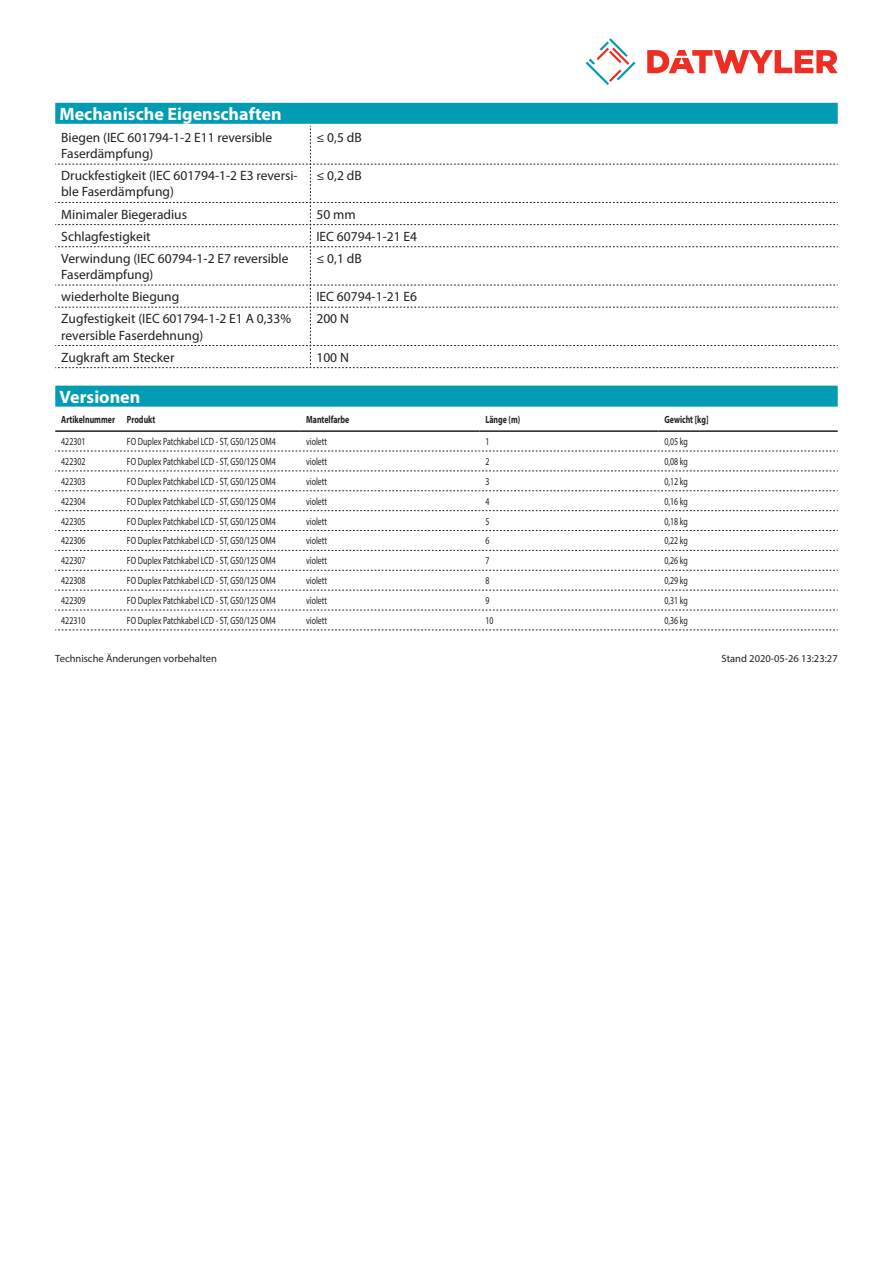
<style>
.page{position:relative;width:893px;height:1263px;background:#fff}
.page>*{position:absolute;margin:0;border:0;box-sizing:border-box;transform-origin:0 0}
.Standard_Head_Proper{font:700 18px "Myriad Pro";color:#fff}
.myriad_light_propert{font:13.5px/16.2px "Myriad Pro";color:#231f20}
.myriadlight{font:10.5px "Myriad Pro";color:#231f20;scale:.75 1}
.Footnote{font:10.5px "Myriad Pro";color:#231f20}
.myriadbold{font:700 10.5px "Myriad Pro";color:#231f20;scale:.75 1}
</style>
<div class="page">
<svg style="left:586px;top:38px;width:49px;height:47px"></svg>
<svg style="left:647px;top:50px;width:191px;height:23px"></svg>
<div style="left:55px;top:103px;width:783px;height:21px;background:#009cb3"></div>
<svg style="left:55px;top:126px;width:783px;height:242px"></svg>
<div style="left:55px;top:386px;width:783px;height:21px;background:#009cb3"></div>
<hr style="left:55px;top:430px;width:66px;height:2px;background:#231f20">
<hr style="left:121px;top:430px;width:179px;height:2px;background:#231f20">
<hr style="left:300px;top:430px;width:179px;height:2px;background:#231f20">
<hr style="left:479px;top:430px;width:179px;height:2px;background:#231f20">
<hr style="left:658px;top:430px;width:180px;height:2px;background:#231f20">
<svg style="left:55px;top:451px;width:783px;height:1px"></svg>
<svg style="left:55px;top:471px;width:783px;height:1px"></svg>
<svg style="left:55px;top:490px;width:783px;height:1px"></svg>
<svg style="left:55px;top:510px;width:783px;height:1px"></svg>
<svg style="left:55px;top:530px;width:783px;height:1px"></svg>
<svg style="left:55px;top:550px;width:783px;height:1px"></svg>
<svg style="left:55px;top:570px;width:783px;height:1px"></svg>
<svg style="left:55px;top:590px;width:783px;height:1px"></svg>
<svg style="left:55px;top:610px;width:783px;height:1px"></svg>
<svg style="left:55px;top:630px;width:783px;height:1px"></svg>
<p class="Standard_Head_Proper" style="left:60px;top:102px;width:224px">Mechanische Eigenschaften</p>
<p class="myriad_light_propert" style="left:61px;top:129px;width:212px">Biegen (IEC 601794-1-2 E11 reversible<br>Faserdämpfung)</p>
<p class="myriad_light_propert" style="left:316px;top:129px;width:47px">≤ 0,5 dB</p>
<p class="myriad_light_propert" style="left:61px;top:167px;width:238px">Druckfestigkeit (IEC 601794-1-2 E3 reversi&shy;ble Faserdämpfung)</p>
<p class="myriad_light_propert" style="left:316px;top:167px;width:47px">≤ 0,2 dB</p>
<p class="myriad_light_propert" style="left:61px;top:206px;width:127px">Minimaler Biegeradius</p>
<p class="myriad_light_propert" style="left:316px;top:206px;width:41px">50 mm</p>
<p class="myriad_light_propert" style="left:61px;top:228px;width:91px">Schlagfestigkeit</p>
<p class="myriad_light_propert" style="left:316px;top:228px;width:102px">IEC 60794-1-21 E4</p>
<p class="myriad_light_propert" style="left:61px;top:250px;width:229px">Verwindung (IEC 60794-1-2 E7 reversible<br>Faserdämpfung)</p>
<p class="myriad_light_propert" style="left:316px;top:250px;width:47px">≤ 0,1 dB</p>
<p class="myriad_light_propert" style="left:61px;top:288px;width:120px">wiederholte Biegung</p>
<p class="myriad_light_propert" style="left:316px;top:288px;width:102px">IEC 60794-1-21 E6</p>
<p class="myriad_light_propert" style="left:61px;top:310px;width:231px">Zugfestigkeit (IEC 601794-1-2 E1 A 0,33% reversible Faserdehnung)</p>
<p class="myriad_light_propert" style="left:316px;top:310px;width:34px">200 N</p>
<p class="myriad_light_propert" style="left:61px;top:349px;width:115px">Zugkraft am Stecker</p>
<p class="myriad_light_propert" style="left:316px;top:349px;width:34px">100 N</p>
<p class="Standard_Head_Proper" style="left:60px;top:385px;width:82px">Versionen</p>
<p class="myriadbold" style="left:61px;top:412px;width:73px">Artikelnummer</p>
<p class="myriadbold" style="left:127px;top:412px;width:39px">Produkt</p>
<p class="myriadbold" style="left:306px;top:412px;width:59px">Mantelfarbe</p>
<p class="myriadbold" style="left:485px;top:412px;width:48px">Länge (m)</p>
<p class="myriadbold" style="left:664px;top:412px;width:60px">Gewicht [kg]</p>
<p class="myriadlight" style="left:61px;top:435px;width:34px">422301</p>
<p class="myriadlight" style="left:127px;top:435px;width:200px">FO Duplex Patchkabel LCD - ST, G50/125 OM4</p>
<p class="myriadlight" style="left:306px;top:435px;width:29px">violett</p>
<p class="myriadlight" style="left:485px;top:435px;width:7px">1</p>
<p class="myriadlight" style="left:664px;top:435px;width:33px">0,05 kg</p>
<p class="myriadlight" style="left:61px;top:455px;width:34px">422302</p>
<p class="myriadlight" style="left:127px;top:455px;width:200px">FO Duplex Patchkabel LCD - ST, G50/125 OM4</p>
<p class="myriadlight" style="left:306px;top:455px;width:29px">violett</p>
<p class="myriadlight" style="left:485px;top:455px;width:7px">2</p>
<p class="myriadlight" style="left:664px;top:455px;width:33px">0,08 kg</p>
<p class="myriadlight" style="left:61px;top:475px;width:34px">422303</p>
<p class="myriadlight" style="left:127px;top:475px;width:200px">FO Duplex Patchkabel LCD - ST, G50/125 OM4</p>
<p class="myriadlight" style="left:306px;top:475px;width:29px">violett</p>
<p class="myriadlight" style="left:485px;top:475px;width:7px">3</p>
<p class="myriadlight" style="left:664px;top:475px;width:33px">0,12 kg</p>
<p class="myriadlight" style="left:61px;top:495px;width:34px">422304</p>
<p class="myriadlight" style="left:127px;top:495px;width:200px">FO Duplex Patchkabel LCD - ST, G50/125 OM4</p>
<p class="myriadlight" style="left:306px;top:495px;width:29px">violett</p>
<p class="myriadlight" style="left:485px;top:495px;width:7px">4</p>
<p class="myriadlight" style="left:664px;top:495px;width:33px">0,16 kg</p>
<p class="myriadlight" style="left:61px;top:514px;width:34px">422305</p>
<p class="myriadlight" style="left:127px;top:514px;width:200px">FO Duplex Patchkabel LCD - ST, G50/125 OM4</p>
<p class="myriadlight" style="left:306px;top:514px;width:29px">violett</p>
<p class="myriadlight" style="left:485px;top:514px;width:7px">5</p>
<p class="myriadlight" style="left:664px;top:514px;width:33px">0,18 kg</p>
<p class="myriadlight" style="left:61px;top:534px;width:34px">422306</p>
<p class="myriadlight" style="left:127px;top:534px;width:200px">FO Duplex Patchkabel LCD - ST, G50/125 OM4</p>
<p class="myriadlight" style="left:306px;top:534px;width:29px">violett</p>
<p class="myriadlight" style="left:485px;top:534px;width:7px">6</p>
<p class="myriadlight" style="left:664px;top:534px;width:33px">0,22 kg</p>
<p class="myriadlight" style="left:61px;top:554px;width:34px">422307</p>
<p class="myriadlight" style="left:127px;top:554px;width:200px">FO Duplex Patchkabel LCD - ST, G50/125 OM4</p>
<p class="myriadlight" style="left:306px;top:554px;width:29px">violett</p>
<p class="myriadlight" style="left:485px;top:554px;width:7px">7</p>
<p class="myriadlight" style="left:664px;top:554px;width:33px">0,26 kg</p>
<p class="myriadlight" style="left:61px;top:574px;width:34px">422308</p>
<p class="myriadlight" style="left:127px;top:574px;width:200px">FO Duplex Patchkabel LCD - ST, G50/125 OM4</p>
<p class="myriadlight" style="left:306px;top:574px;width:29px">violett</p>
<p class="myriadlight" style="left:485px;top:574px;width:7px">8</p>
<p class="myriadlight" style="left:664px;top:574px;width:33px">0,29 kg</p>
<p class="myriadlight" style="left:61px;top:594px;width:34px">422309</p>
<p class="myriadlight" style="left:127px;top:594px;width:200px">FO Duplex Patchkabel LCD - ST, G50/125 OM4</p>
<p class="myriadlight" style="left:306px;top:594px;width:29px">violett</p>
<p class="myriadlight" style="left:485px;top:594px;width:7px">9</p>
<p class="myriadlight" style="left:664px;top:594px;width:33px">0,31 kg</p>
<p class="myriadlight" style="left:61px;top:614px;width:34px">422310</p>
<p class="myriadlight" style="left:127px;top:614px;width:200px">FO Duplex Patchkabel LCD - ST, G50/125 OM4</p>
<p class="myriadlight" style="left:306px;top:614px;width:29px">violett</p>
<p class="myriadlight" style="left:485px;top:614px;width:12px">10</p>
<p class="myriadlight" style="left:664px;top:614px;width:33px">0,36 kg</p>
<p class="Footnote" style="left:55px;top:652px;width:163px">Technische Änderungen vorbehalten</p>
<p class="Footnote" style="left:722px;top:652px;width:118px">Stand 2020-05-26 13:23:27</p>
</div>
